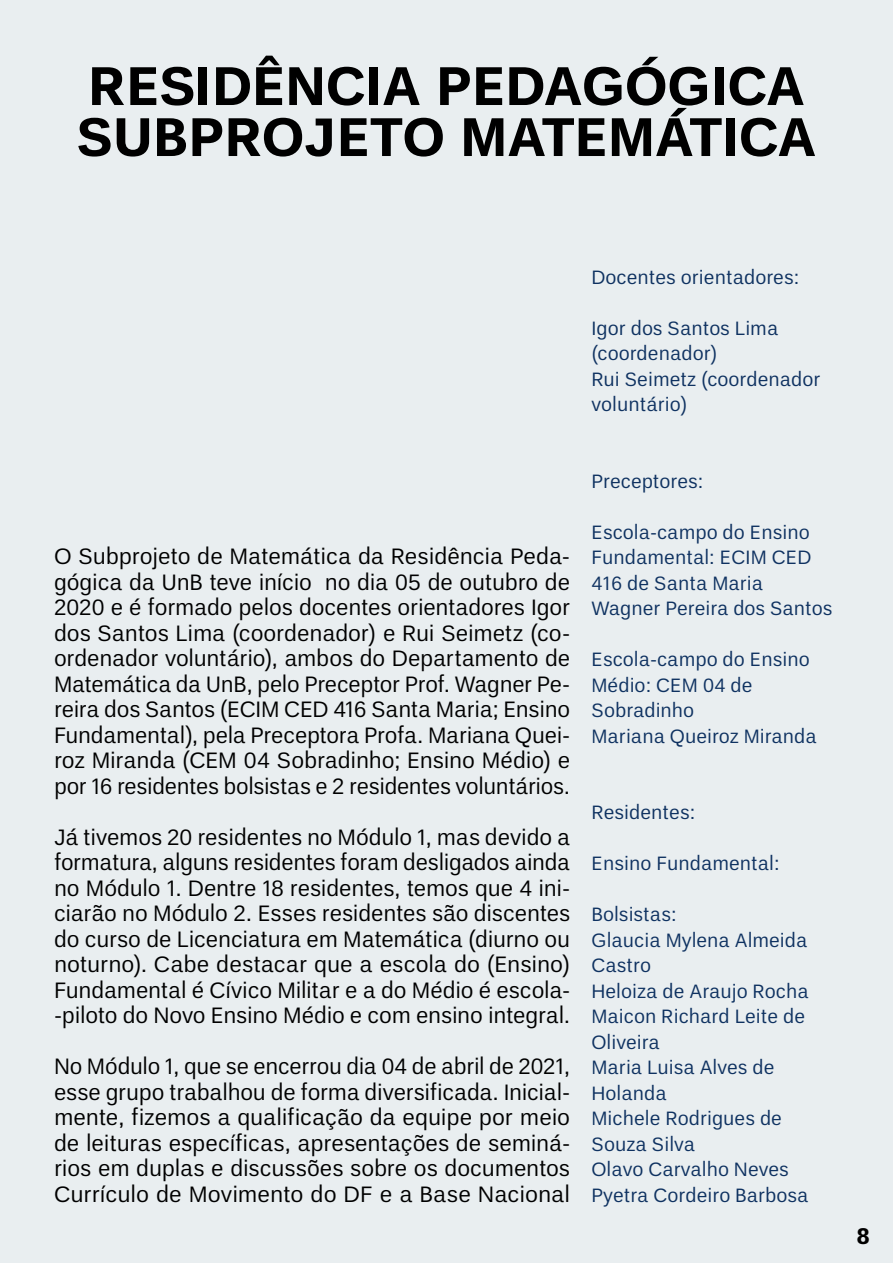
<style>
.page{position:relative;width:893px;height:1263px;background:#fff}
.page>*{position:absolute;margin:0;border:0;box-sizing:border-box;transform-origin:0 0}
.t1{font:700 54px/51px "Un B Pro";color:#000}
.t2{font:22.5px/25.5px "Un B Pro";letter-spacing:-.01em;color:#000;text-align:justify}
.t3{font:700 22.5px "Un B Pro";color:#000}
.t4{font:19.5px/25.5px "Un B Pro";color:#0f3261}
</style>
<div class="page">
<div style="left:1px;top:1px;width:892px;height:1262px;background:#e9eef0"></div>
<h1 class="t1" style="left:77px;top:61px;width:741px">RESIDÊNCIA PEDAGÓGICA<br>SUBPROJETO MATEMÁTICA</h1>
<p class="t4" style="left:591px;top:264px;width:209px">Docentes orientadores:</p>
<p class="t4" style="left:591px;top:315px;width:231px">Igor dos Santos Lima (coordenador)<br>Rui Seimetz (coordenador voluntário)</p>
<p class="t2" style="left:54px;top:543px;width:518px">O Subprojeto de Matemática da Residência Peda&shy;gógica da UnB teve início no dia 05 de outubro de 2020 e é formado pelos docentes orientadores Igor dos Santos Lima (coordenador) e Rui Seimetz (co&shy;ordenador voluntário), ambos do Departamento de Matemática da UnB, pelo Preceptor Prof. Wagner Pe&shy;reira dos Santos (ECIM CED 416 Santa Maria; Ensino Fundamental), pela Preceptora Profa. Mariana Quei&shy;roz Miranda (CEM 04 Sobradinho; Ensino Médio) e por 16 residentes bolsistas e 2 residentes voluntários.</p>
<p class="t2" style="left:54px;top:824px;width:518px">Já tivemos 20 residentes no Módulo 1, mas devido a formatura, alguns residentes foram desligados ainda no Módulo 1. Dentre 18 residentes, temos que 4 ini&shy;ciarão no Módulo 2. Esses residentes são discentes do curso de Licenciatura em Matemática (diurno ou noturno). Cabe destacar que a escola do (Ensino)<br>Fundamental é Cívico Militar e a do Médio é escola--piloto do Novo Ensino Médio e com ensino integral.</p>
<p class="t2" style="left:54px;top:1053px;width:518px">No Módulo 1, que se encerrou dia 04 de abril de 2021, esse grupo trabalhou de forma diversificada. Inicial&shy;mente, fizemos a qualificação da equipe por meio de leituras específicas, apresentações de seminá&shy;rios em duplas e discussões sobre os documentos Currículo de Movimento do DF e a Base Nacional</p>
<p class="t4" style="left:591px;top:468px;width:113px">Preceptores:</p>
<p class="t4" style="left:591px;top:519px;width:243px">Escola-campo do Ensino<br>Fundamental: ECIM CED<br>416 de Santa Maria<br>Wagner Pereira dos Santos</p>
<p class="t4" style="left:591px;top:647px;width:227px">Escola-campo do Ensino<br>Médio: CEM 04 de<br>Sobradinho<br>Mariana Queiroz Miranda</p>
<p class="t4" style="left:591px;top:800px;width:105px">Residentes:</p>
<p class="t4" style="left:591px;top:851px;width:190px">Ensino Fundamental:</p>
<p class="t4" style="left:591px;top:902px;width:219px">Bolsistas:<br>Glaucia Mylena Almeida<br>Castro<br>Heloiza de Araujo Rocha<br>Maicon Richard Leite de<br>Oliveira<br>Maria Luisa Alves de<br>Holanda<br>Michele Rodrigues de<br>Souza Silva<br>Olavo Carvalho Neves<br>Pyetra Cordeiro Barbosa</p>
<p class="t3" style="left:856px;top:1223px;width:16px">8</p>
</div>
